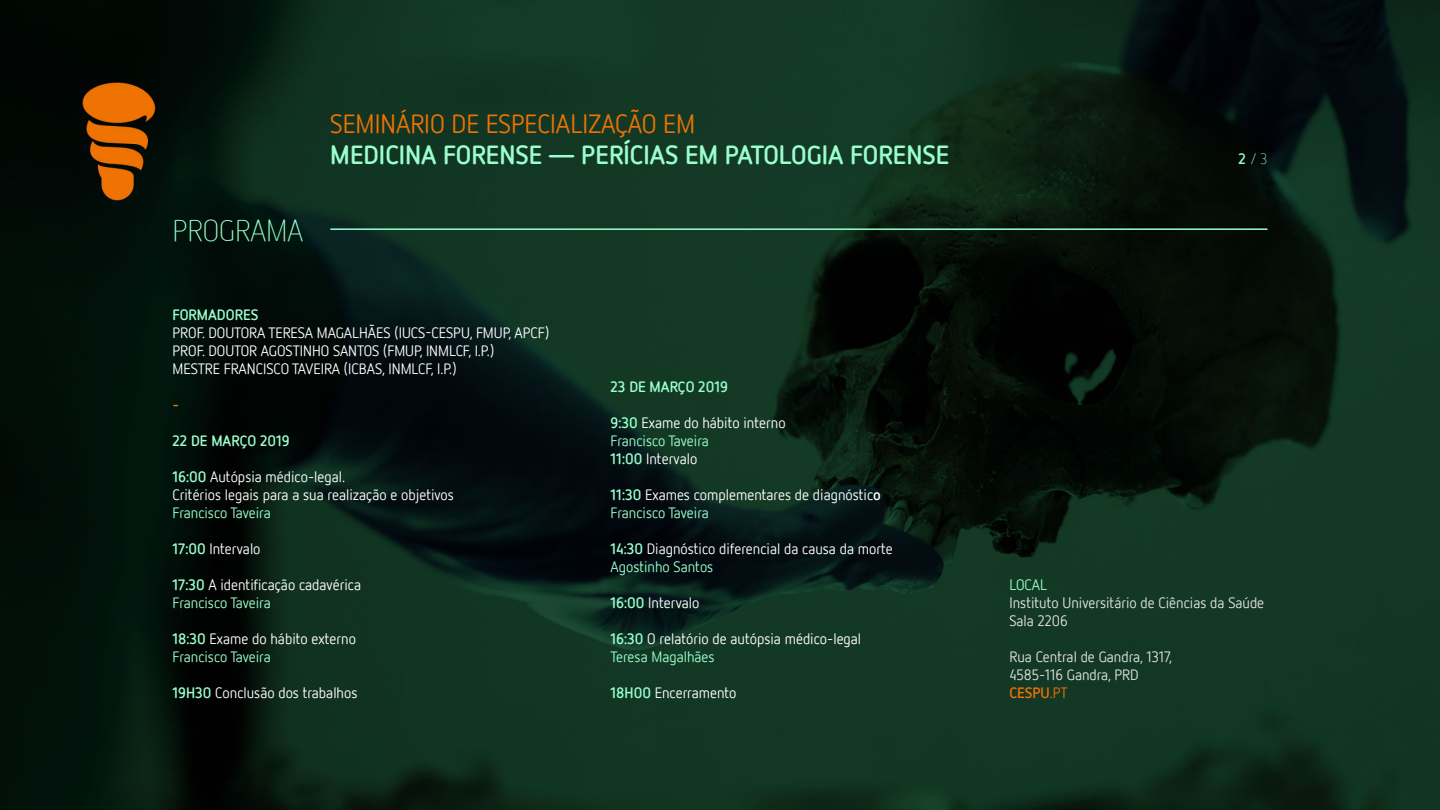
<style>
.page{position:relative;width:1440px;height:810px;background:#fff}
.page>*{position:absolute;margin:0;border:0;box-sizing:border-box;transform-origin:0 0}
.t1{font:300 30px "cespu";color:#9fc}
.t2{font:700 26.25px "cespu";color:#9fc}
.t3{font:26.25px "cespu";color:#ee7203}
.t4{font:15px/18px "cespu";color:#fff}
.t5{font:15px/18px "cespu";color:#e3e3e3}
.t6{font:700 15px "cespu";color:#9fc}
.t7{font:15px "cespu";color:#9fc}
.t8{font:300 15px "cespu";color:#9fc}
.t9{font:700 15px "cespu";color:#ee7202}
.s1{font-weight:700;color:#9fc}
.s2{color:#9fc}
.s3{font-weight:700}
.s4{font-weight:700;color:#ee7203}
.s5{color:#ee7203}
</style>
<div class="page">
<img style="left:0;top:0;width:1440px;height:810px">
<hr style="left:330px;top:228px;width:938px;height:2px;background:#9fc">
<h1 class="t1" style="left:172px;top:206px;width:132px">PROGRAMA</h1>
<h2 class="t3" style="left:330px;top:108px;width:366px">SEMINÁRIO DE ESPECIALIZAÇÃO EM</h2>
<h2 class="t2" style="left:330px;top:134px;width:620px">MEDICINA FORENSE — PERÍCIAS EM PATOLOGIA FORENSE</h2>
<p class="t6" style="left:172px;top:302px;width:87px">FORMADORES</p>
<p class="t4" style="left:172px;top:323px;width:378px">PROF. DOUTORA TERESA MAGALHÃES (IUCS-CESPU, FMUP, APCF)<br>PROF. DOUTOR AGOSTINHO SANTOS (FMUP, INMLCF, I.P.)<br>MESTRE FRANCISCO TAVEIRA (ICBAS, INMLCF, I.P.)</p>
<p class="t9" style="left:172px;top:392px;width:8px">-</p>
<p class="t6" style="left:172px;top:428px;width:119px">22 DE MARÇO 2019</p>
<p class="t4" style="left:172px;top:467px;width:283px"><span class="s1">16:00</span> Autópsia médico-legal.<br>Critérios legais para a sua realização e objetivos</p>
<p class="t7" style="left:172px;top:504px;width:100px">Francisco Taveira</p>
<p class="t4" style="left:172px;top:539px;width:90px"><span class="s1">17:00</span> Intervalo</p>
<p class="t4" style="left:172px;top:575px;width:190px"><span class="s1">17:30</span> A identificação cadavérica<br><span class="s2">Francisco Taveira</span></p>
<p class="t4" style="left:172px;top:629px;width:185px"><span class="s1">18:30</span> Exame do hábito externo<br><span class="s2">Francisco Taveira</span></p>
<p class="t4" style="left:172px;top:683px;width:186px"><span class="s1">19H30</span> Conclusão dos trabalhos</p>
<p class="t6" style="left:611px;top:374px;width:119px">23 DE MARÇO 2019</p>
<p class="t4" style="left:611px;top:413px;width:177px"><span class="s1">9:30</span> Exame do hábito interno<br><span class="s2">Francisco Taveira<br></span><span class="s1">11:00</span> Intervalo</p>
<p class="t4" style="left:611px;top:485px;width:272px"><span class="s1">11:30</span> Exames complementares de diagnóstic<span class="s3">o<br></span><span class="s2">Francisco Taveira</span></p>
<p class="t4" style="left:611px;top:539px;width:284px"><span class="s1">14:30</span> Diagnóstico diferencial da causa da morte<br><span class="s2">Agostinho Santos</span></p>
<p class="t4" style="left:611px;top:593px;width:90px"><span class="s1">16:00</span> Intervalo</p>
<p class="t4" style="left:611px;top:629px;width:252px"><span class="s1">16:30</span> O relatório de autópsia médico-legal<br><span class="s2">Teresa Magalhães</span></p>
<p class="t4" style="left:611px;top:683px;width:127px"><span class="s1">18H00</span> Encerramento</p>
<p class="t8" style="left:1238px;top:147px;width:31px"><span class="s3">2</span> / 3</p>
<p class="t7" style="left:1009px;top:576px;width:39px">LOCAL</p>
<p class="t5" style="left:1009px;top:593px;width:256px">Instituto Universitário de Ciências da Saúde<br>Sala 2206</p>
<p class="t5" style="left:1009px;top:647px;width:164px">Rua Central de Gandra, 1317,<br>4585-116 Gandra, PRD<br><span class="s4">CESPU</span><span class="s5">.PT</span></p>
</div>
